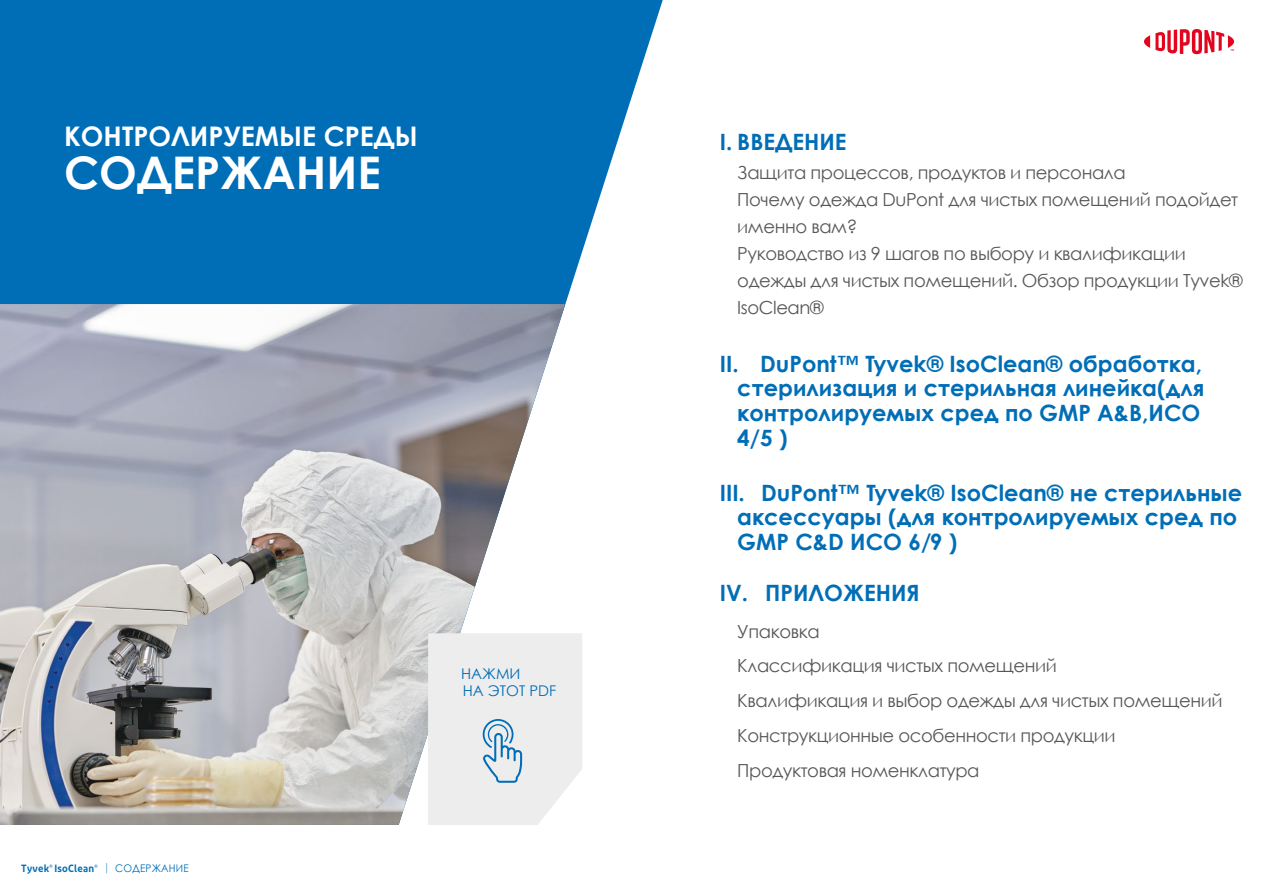
<style>
.page{position:relative;width:1263px;height:893px;background:#fff}
.page>*{position:absolute;margin:0;border:0;box-sizing:border-box;transform-origin:0 0}
.Titre{font:700 45px "Century Gothic";color:#fff}
.Titre-2{font:700 27px "Century Gothic";color:#fff}
.Summary-Texte{font:700 22.5px/24.5px "Century Gothic";color:#006eb7}
.Summary-Texte-2{font:18px/27px "Century Gothic";letter-spacing:-.025em;color:#575756}
.t1{font:14.7px/16.6px "Century Gothic";color:#006eb7}
.t2{font:600 10.5px "Diodrum";letter-spacing:.025em;color:#006eb7;scale:.95 1}
.s1{font-weight:300}
.s2{font-family:"Century Gothic";font-weight:400}
</style>
<div class="page">
<svg style="left:0;top:0;width:663px;height:309px;background:#1378bc"></svg>
<img style="left:0;top:304px;width:564px;height:521px">
<div style="left:428px;top:633px;width:154px;height:192px;background:#ededed"></div>
<svg style="left:1144px;top:29px;width:90px;height:25px"></svg>
<p class="Titre-2" style="left:64px;top:115px;width:355px">КОНТРОЛИРУЕМЫЕ СРЕДЫ</p>
<p class="Titre" style="left:64px;top:138px;width:318px">СОДЕРЖАНИЕ</p>
<p class="t2" style="left:21px;top:862px;width:178px">Tyvek<sup>®</sup> IsoClean<sup>®</sup> <span class="s1">|</span> <span class="s2">СОДЕРЖАНИЕ</span></p>
<p class="t1" style="left:461px;top:665px;width:97px">НАЖМИ<br>НА ЭТОТ PDF</p>
<p class="Summary-Texte" style="left:720px;top:129px;width:128px">I. ВВЕДЕНИЕ</p>
<p class="Summary-Texte-2" style="left:737px;top:159px;width:507px">Защита процессов, продуктов и персонала<br>Почему одежда DuPont для чистых помещений подойдет именно вам?<br>Руководство из 9 шагов по выбору и квалификации одежды для чистых помещений. Обзор продукции Tyvek® IsoClean®</p>
<p class="Summary-Texte" style="left:737px;top:351px;width:469px;text-indent:-18px">II. DuPont™ Tyvek® IsoClean® обработка, стерилизация и стерильная линейка(для контролируемых сред по GMP A&amp;B,ИСО<br>4/5 )</p>
<p class="Summary-Texte" style="left:737px;top:479px;width:506px;text-indent:-18px">III. DuPont™ Tyvek® IsoClean® не стерильные аксессуары (для контролируемых сред по<br>GMP C&amp;D ИСО 6/9 )</p>
<p class="Summary-Texte" style="left:720px;top:580px;width:201px">IV. ПРИЛОЖЕНИЯ</p>
<p class="Summary-Texte-2" style="left:737px;top:613px;width:487px;line-height:34.8px">Упаковка<br>Классификация чистых помещений<br>Квалификация и выбор одежды для чистых помещений<br>Конструкционные особенности продукции<br>Продуктовая номенклатура</p>
</div>
